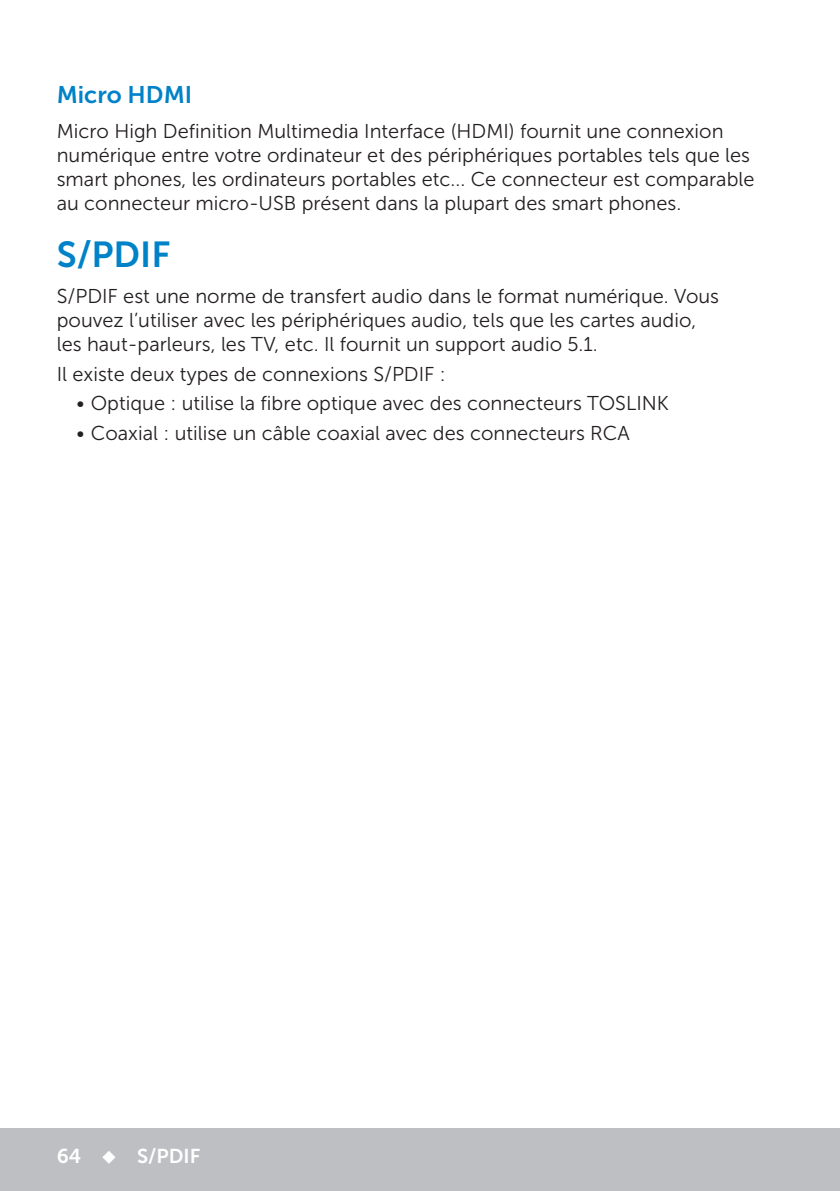
<style>
.page{position:relative;width:840px;height:1191px;background:#fff}
.page>*{position:absolute;margin:0;border:0;box-sizing:border-box;transform-origin:0 0}
.t1{font:36px "Museo Sans For Dell 700";color:#0082c8}
.t2{font:24px "Museo Sans For Dell 700";color:#0082c8}
.t3{font:20px/24px "Museo Sans For Dell 300";color:#231f20}
.t4{font:20px "Museo Sans For Dell 700";color:#fff}
</style>
<div class="page">
<div style="left:0;top:1128px;width:839px;height:63px;background:#bebfc2"></div>
<p class="t2" style="left:57px;top:81px;width:137px">Micro HDMI</p>
<p class="t3" style="left:57px;top:120px;width:698px">Micro High Definition Multimedia Interface (HDMI) fournit une connexion numérique entre votre ordinateur et des périphériques portables tels que les smart phones, les ordinateurs portables etc... Ce connecteur est comparable au connecteur micro-USB présent dans la plupart des smart phones.</p>
<h1 class="t1" style="left:57px;top:235px;width:115px">S/PDIF</h1>
<p class="t3" style="left:57px;top:284px;width:663px">S/PDIF est une norme de transfert audio dans le format numérique. Vous pouvez l’utiliser avec les périphériques audio, tels que les cartes audio, les haut-parleurs, les TV, etc. Il fournit un support audio 5.1.</p>
<p class="t3" style="left:57px;top:362px;width:390px">Il existe deux types de connexions S/PDIF :</p>
<p class="t3" style="left:77px;top:391px;width:593px">• Optique : utilise la fibre optique avec des connecteurs TOSLINK</p>
<p class="t3" style="left:77px;top:421px;width:554px">• Coaxial : utilise un câble coaxial avec des connecteurs RCA</p>
<p class="t4" style="left:57px;top:1144px;width:145px">64 ◆ S/PDIF</p>
</div>
